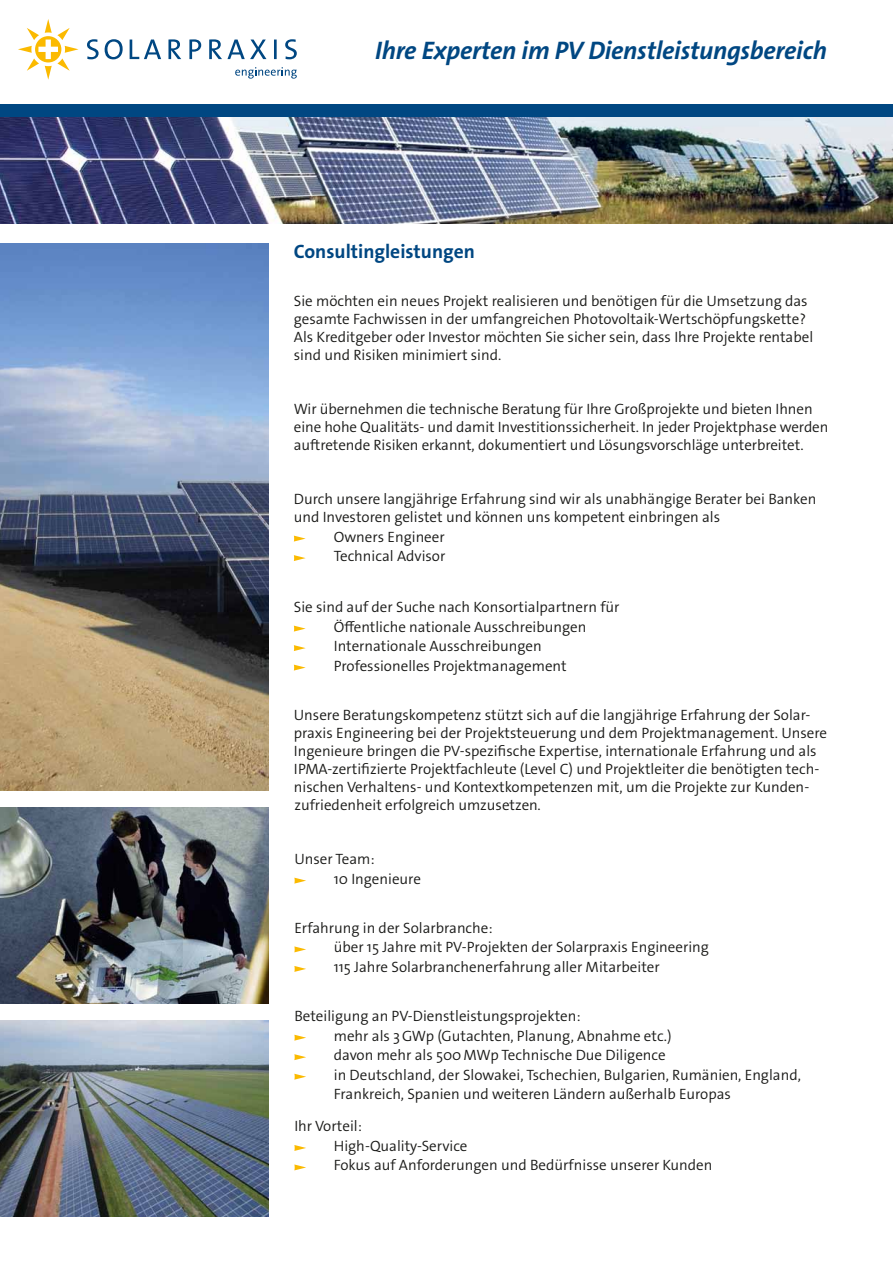
<style>
.page{position:relative;width:893px;height:1263px;background:#fff}
.page>*{position:absolute;margin:0;border:0;box-sizing:border-box;transform-origin:0 0}
.t1{font:italic 700 25.5px "The Sans Os F";letter-spacing:-.01em;color:#004782}
.t2{font:700 19.5px "The Sans Os F";color:#004782}
.t3{font:300 15px/19.5px "The Sans Os F";color:#1a1a18}
</style>
<div class="page">
<img style="left:0;top:808px;width:269px;height:195px">
<svg style="left:18px;top:19px;width:61px;height:61px"></svg>
<svg style="left:87px;top:39px;width:210px;height:20px"></svg>
<svg style="left:235px;top:67px;width:62px;height:12px"></svg>
<div style="left:0;top:105px;width:893px;height:12px;background:#004782"></div>
<img style="left:0;top:117px;width:893px;height:106px">
<svg style="left:294px;top:536px;width:12px;height:6px"></svg>
<svg style="left:294px;top:555px;width:12px;height:6px"></svg>
<svg style="left:294px;top:626px;width:12px;height:6px"></svg>
<svg style="left:294px;top:645px;width:12px;height:6px"></svg>
<svg style="left:294px;top:665px;width:12px;height:6px"></svg>
<svg style="left:294px;top:878px;width:12px;height:6px"></svg>
<svg style="left:294px;top:946px;width:12px;height:6px"></svg>
<svg style="left:294px;top:966px;width:12px;height:6px"></svg>
<svg style="left:294px;top:1035px;width:12px;height:6px"></svg>
<svg style="left:294px;top:1054px;width:12px;height:6px"></svg>
<svg style="left:294px;top:1074px;width:12px;height:6px"></svg>
<svg style="left:294px;top:1145px;width:12px;height:6px"></svg>
<svg style="left:294px;top:1164px;width:12px;height:6px"></svg>
<img style="left:0;top:243px;width:268px;height:548px">
<img style="left:0;top:1020px;width:269px;height:196px">
<h1 class="t1" style="left:375px;top:34px;width:453px">Ihre Experten im PV Dienstleistungsbereich</h1>
<h2 class="t2" style="left:294px;top:239px;width:183px">Consultingleistungen</h2>
<p class="t3" style="left:294px;top:292px;width:521px;line-height:18px">Sie möchten ein neues Projekt realisieren und benötigen für die Umsetzung das gesamte Fachwissen in der umfangreichen Photovoltaik-Wertschöpfungskette?<br>Als Kreditgeber oder Investor möchten Sie sicher sein, dass Ihre Projekte rentabel sind und Risiken minimiert sind.</p>
<p class="t3" style="left:294px;top:400px;width:536px;line-height:18px">Wir übernehmen die technische Beratung für Ihre Großprojekte und bieten Ihnen eine hohe Qualitäts- und damit Investitionssicherheit. In jeder Projektphase werden auftretende Risiken erkannt, dokumentiert und Lösungsvorschläge unterbreitet.</p>
<p class="t3" style="left:294px;top:490px;width:524px;line-height:18px">Durch unsere langjährige Erfahrung sind wir als unabhängige Berater bei Banken und Investoren gelistet und können uns kompetent einbringen als</p>
<p class="t3" style="left:334px;top:527px;width:113px">Owners Engineer<br>Technical Advisor</p>
<p class="t3" style="left:334px;top:597px;width:287px;text-indent:-40px">Sie sind auf der Suche nach Konsortialpartnern für Öffentliche nationale Ausschreibungen Internationale Ausschreibungen Professionelles Projektmanagement</p>
<p class="t3" style="left:294px;top:706px;width:535px;line-height:18px">Unsere Beratungskompetenz stützt sich auf die langjährige Erfahrung der Solar&shy;praxis Engineering bei der Projektsteuerung und dem Projektmanagement. Unsere Ingenieure bringen die PV-spezifische Expertise, internationale Erfahrung und als IPMA-zertifizierte Projektfachleute (Level C) und Projektleiter die benötigten tech&shy;nischen Verhaltens- und Kontextkompetenzen mit, um die Projekte zur Kunden&shy;zufriedenheit erfolgreich umzusetzen.</p>
<p class="t3" style="left:334px;top:849px;width:89px;text-indent:-39px">Unser Team:<br>10 Ingenieure</p>
<p class="t3" style="left:334px;top:918px;width:377px;text-indent:-39px">Erfahrung in der Solarbranche:<br>über 15 Jahre mit PV-Projekten der Solarpraxis Engineering<br>115 Jahre Solarbranchenerfahrung aller Mitarbeiter</p>
<p class="t3" style="left:334px;top:1006px;width:469px;text-indent:-39px">Beteiligung an PV-Dienstleistungsprojekten:<br>mehr als 3GWp (Gutachten, Planung, Abnahme etc.)<br>davon mehr als 500MWp Technische Due Diligence<br>in Deutschland, der Slowakei, Tschechien, Bulgarien, Rumänien, England, Frankreich, Spanien und weiteren Ländern außerhalb Europas</p>
<p class="t3" style="left:334px;top:1117px;width:380px;text-indent:-39px">Ihr Vorteil:<br>High-Quality-Service<br>Fokus auf Anforderungen und Bedürfnisse unserer Kunden</p>
</div>
